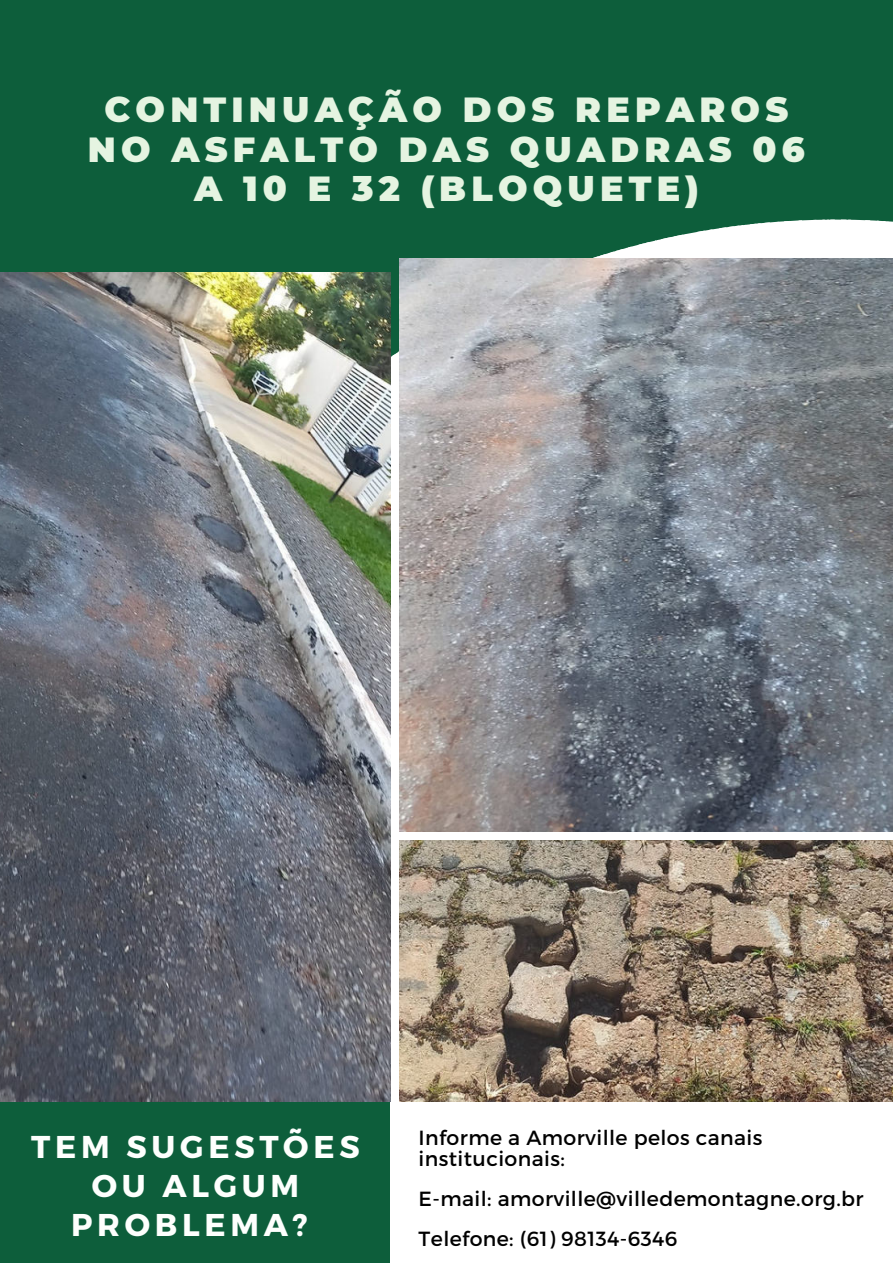
<style>
.page{position:relative;width:893px;height:1264px;background:#fff}
.page>*{position:absolute;margin:0;border:0;box-sizing:border-box;transform-origin:0 0}
.t1{font:900 34.8px/39.8px "Montserrat";letter-spacing:.15em;color:#e5f4e1;text-align:center}
.t2{font:700 31.5px/39.3px "Montserrat";letter-spacing:.15em;color:#fdfffd;text-align:center}
.t3{font:20.4px/20.1px "Montserrat";letter-spacing:.02em;color:#000}
</style>
<div class="page">
<div style="left:0;top:0;width:892px;height:1262px;background:#0d5e3b"></div>
<svg style="left:391px;top:219px;width:501px;height:347px"></svg>
<div style="left:391px;top:566px;width:501px;height:696px;background:#fff"></div>
<img style="left:0;top:272px;width:391px;height:829px">
<img style="left:399px;top:259px;width:493px;height:572px">
<img style="left:399px;top:840px;width:493px;height:261px">
<h1 class="t1" style="left:88px;top:87px;width:718px">CONTINUAÇÃO DOS REPAROS<br>NO ASFALTO DAS QUADRAS 06<br>A 10 E 32 (BLOQUETE)</h1>
<h2 class="t2" style="left:31px;top:1127px;width:330px">TEM SUGESTÕES<br>OU ALGUM<br>PROBLEMA?</h2>
<p class="t3" style="left:418px;top:1128px;width:345px">Informe a Amorville pelos canais institucionais:</p>
<p class="t3" style="left:418px;top:1178px;width:446px;line-height:40.2px">E-mail: amorville@villedemontagne.org.br<br>Telefone: (61) 98134-6346</p>
</div>
